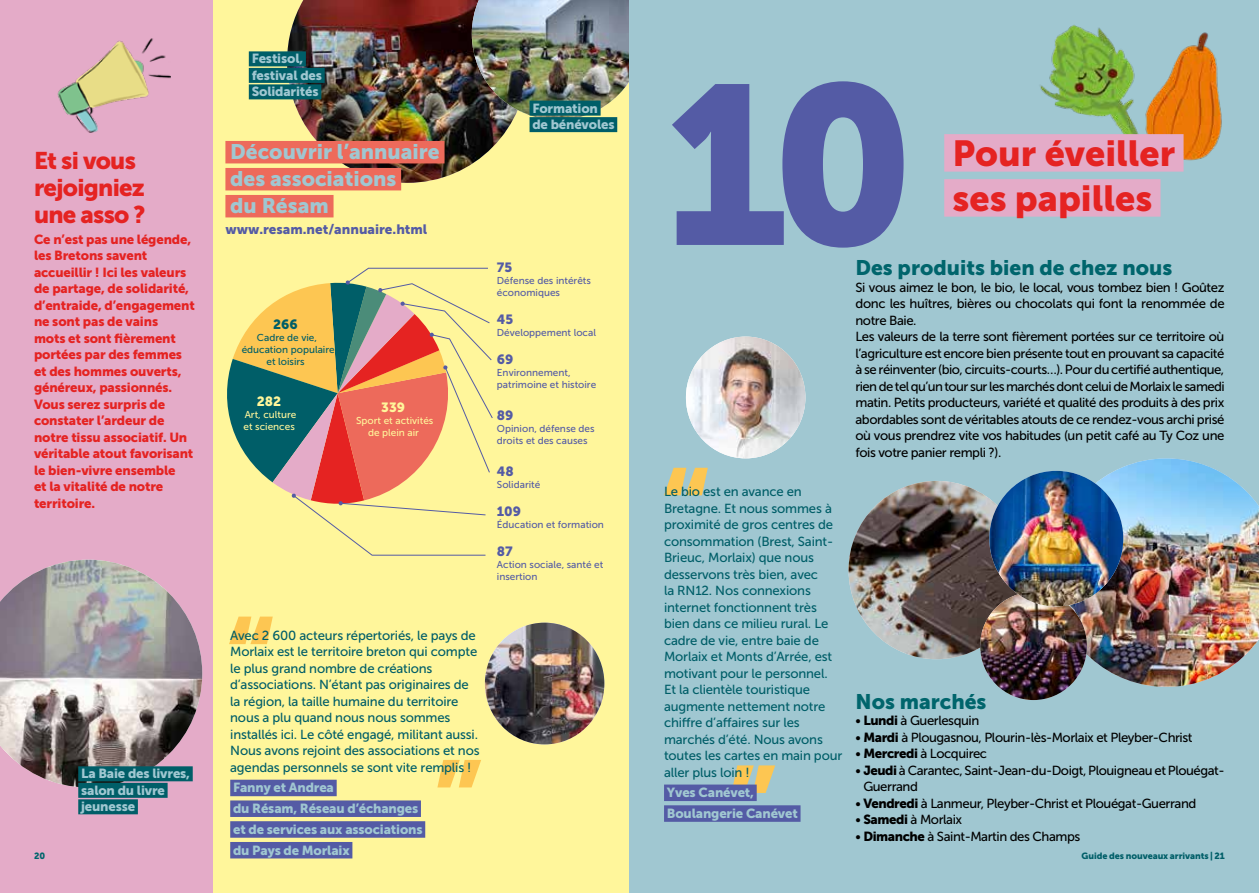
<style>
.page{position:relative;width:1259px;height:893px;background:#fff}
.page>*{position:absolute;margin:0;border:0;box-sizing:border-box;transform-origin:0 0}
.t1{font:225px "Museo Sans 900";color:#545ba5}
.t2{font:36px/45px "Museo Sans 900";color:#e52322}
.t3{font:24px/27px "Museo Sans 900";letter-spacing:-.03em;color:#e52322}
.t4{font:21px/27px "Museo Sans 900";color:#a0c7d1}
.t5{font:21px "Museo Sans 900";color:#00656c}
.t6{font:13.5px "Museo Sans 900";color:#545ba5}
.t7{font:13.35px "Museo Sans 900";color:#545ba5}
.t8{font:13.35px "Museo Sans 900";color:#fff69b}
.t9{font:13.35px "Museo Sans 900";color:#005e68}
.t10{font:13.2px/16.5px "Museo Sans 500";letter-spacing:-.035em;color:#000}
.t11{font:13.2px/16.5px "Museo Sans 500";letter-spacing:-.015em;color:#005e68}
.t12{font:13.2px/16.5px "Museo Sans 900";letter-spacing:-.01em;color:#e52322}
.t13{font:13.2px/16.5px "Museo Sans 900";letter-spacing:-.01em;color:#a0c7d1}
.t14{font:10.05px/12px "Museo Sans 500";color:#545ba5}
.t15{font:10.05px/12px "Museo Sans 500";color:#fff69b;text-align:center}
.t16{font:10.05px/12px "Museo Sans 500";color:#005e68;text-align:center}
.t17{font:9px "Museo Sans 900";letter-spacing:-.005em;color:#005e68}
.t18{font:9px "Museo Sans 900";color:#00656c}
.s1{font-family:"Museo Sans 900"}
</style>
<div class="page">
<div style="left:0;top:0;width:629px;height:893px;background:#fff69b"></div>
<img style="left:287px;top:0;width:331px;height:183px">
<img style="left:472px;top:0;width:157px;height:120px">
<div style="left:629px;top:0;width:630px;height:893px;background:#a0c7d1"></div>
<img style="left:1054px;top:458px;width:205px;height:229px">
<img style="left:848px;top:481px;width:141px;height:178px">
<div style="left:0;top:0;width:213px;height:893px;background:#e4abc8"></div>
<svg style="left:664px;top:468px;width:44px;height:27px"></svg>
<svg style="left:733px;top:765px;width:42px;height:28px"></svg>
<div style="left:664px;top:784px;width:92px;height:17px;background:#545ba5"></div>
<div style="left:664px;top:805px;width:136px;height:17px;background:#545ba5"></div>
<svg style="left:229px;top:617px;width:44px;height:27px"></svg>
<svg style="left:437px;top:760px;width:44px;height:27px"></svg>
<img style="left:57px;top:38px;width:114px;height:95px">
<div style="left:230px;top:780px;width:107px;height:16px;background:#545ba5"></div>
<div style="left:230px;top:800px;width:191px;height:17px;background:#545ba5"></div>
<div style="left:230px;top:821px;width:195px;height:17px;background:#545ba5"></div>
<div style="left:230px;top:842px;width:122px;height:16px;background:#545ba5"></div>
<div style="left:225px;top:141px;width:219px;height:22px;background:#ed6a5b"></div>
<div style="left:225px;top:168px;width:176px;height:22px;background:#ed6a5b"></div>
<div style="left:225px;top:195px;width:108px;height:22px;background:#ed6a5b"></div>
<svg style="left:227px;top:268px;width:266px;height:288px"></svg>
<img style="left:485px;top:623px;width:119px;height:121px">
<img style="left:686px;top:337px;width:119px;height:121px">
<img style="left:0;top:560px;width:202px;height:227px">
<img style="left:980px;top:592px;width:107px;height:108px">
<img style="left:1040px;top:25px;width:99px;height:109px">
<img style="left:1145px;top:32px;width:77px;height:129px">
<div style="left:944px;top:134px;width:239px;height:38px;background:#e4abc8"></div>
<div style="left:944px;top:179px;width:216px;height:38px;background:#e4abc8"></div>
<img style="left:989px;top:471px;width:134px;height:135px">
<div style="left:249px;top:51px;width:57px;height:15px;background:#005e68"></div>
<div style="left:249px;top:68px;width:76px;height:15px;background:#005e68"></div>
<div style="left:249px;top:84px;width:72px;height:15px;background:#005e68"></div>
<div style="left:78px;top:766px;width:115px;height:15px;background:#005e68"></div>
<div style="left:78px;top:783px;width:90px;height:15px;background:#005e68"></div>
<div style="left:78px;top:799px;width:60px;height:15px;background:#005e68"></div>
<div style="left:529px;top:101px;width:71px;height:15px;background:#005e68"></div>
<div style="left:529px;top:117px;width:88px;height:15px;background:#005e68"></div>
<p class="t13" style="left:252px;top:50px;width:72px">Festisol, festival des<br>Solidarités</p>
<h1 class="t1" style="left:664px;top:38px;width:252px">10</h1>
<p class="t13" style="left:532px;top:100px;width:84px">Formation de bénévoles</p>
<h2 class="t2" style="left:952px;top:130px;width:224px">Pour éveiller ses papilles</h2>
<h3 class="t4" style="left:230px;top:138px;width:211px">Découvrir l’annuaire des associations<br>du Résam</h3>
<p class="t6" style="left:225px;top:222px;width:203px">www.resam.net/annuaire.html</p>
<h3 class="t3" style="left:34px;top:147px;width:113px">Et si vous rejoigniez une asso ?</h3>
<p class="t12" style="left:34px;top:231px;width:162px">Ce n’est pas une légende, les Bretons savent accueillir ! Ici les valeurs de partage, de solidarité, d’entraide, d’engagement ne sont pas de vains<br>mots et sont fièrement portées par des femmes et des hommes ouverts, généreux, passionnés.<br>Vous serez surpris de constater l’ardeur de notre tissu associatif. Un véritable atout favorisant le bien-vivre ensemble<br>et la vitalité de notre territoire.</p>
<h3 class="t5" style="left:855px;top:256px;width:318px">Des produits bien de chez nous</h3>
<p class="t10" style="left:855px;top:279px;width:371px">Si vous aimez le bon, le bio, le local, vous tombez bien ! Goûtez donc les huîtres, bières ou chocolats qui font la renommée de notre Baie.<br>Les valeurs de la terre sont fièrement portées sur ce territoire où l’agriculture est encore bien présente tout en prouvant sa capacité à se réinventer (bio, circuits-courts…). Pour du certifié authentique, rien de tel qu’un tour sur les marchés dont celui de Morlaix le samedi matin. Petits producteurs, variété et qualité des produits à des prix abordables sont de véritables atouts de ce rendez-vous archi prisé où vous prendrez vite vos habitudes (un petit café au Ty Coz une fois votre panier rempli ?).</p>
<p class="t7" style="left:497px;top:259px;width:17px">75</p>
<p class="t14" style="left:497px;top:274px;width:96px">Défense des intérêts économiques</p>
<p class="t7" style="left:497px;top:311px;width:18px">45</p>
<p class="t14" style="left:497px;top:326px;width:101px">Développement local</p>
<p class="t7" style="left:497px;top:351px;width:18px">69</p>
<p class="t14" style="left:497px;top:366px;width:101px">Environnement, patrimoine et histoire</p>
<p class="t7" style="left:497px;top:407px;width:18px">89</p>
<p class="t14" style="left:497px;top:422px;width:99px">Opinion, défense des droits et des causes</p>
<p class="t7" style="left:497px;top:463px;width:18px">48</p>
<p class="t14" style="left:497px;top:478px;width:45px">Solidarité</p>
<p class="t7" style="left:497px;top:503px;width:26px">109</p>
<p class="t14" style="left:497px;top:518px;width:109px">Éducation et formation</p>
<p class="t7" style="left:497px;top:543px;width:17px">87</p>
<p class="t14" style="left:497px;top:558px;width:108px">Action sociale, santé et insertion</p>
<p class="t9" style="left:273px;top:317px;width:26px">266</p>
<p class="t16" style="left:242px;top:332px;width:95px">Cadre de vie, éducation populaire et loisirs</p>
<p class="t8" style="left:257px;top:394px;width:26px">282</p>
<p class="t15" style="left:244px;top:409px;width:54px;text-align:left">Art, culture et sciences</p>
<p class="t8" style="left:381px;top:400px;width:25px">339</p>
<p class="t15" style="left:356px;top:415px;width:79px">Sport et activités de plein air</p>
<p class="t11" style="left:664px;top:483px;width:180px">Le bio est en avance en<br>Bretagne. Et nous sommes à proximité de gros centres de consommation (Brest, Saint-<br>Brieuc, Morlaix) que nous desservons très bien, avec<br>la RN12. Nos connexions internet fonctionnent très bien dans ce milieu rural. Le cadre de vie, entre baie de<br>Morlaix et Monts d’Arrée, est motivant pour le personnel.<br>Et la clientèle touristique augmente nettement notre chiffre d’affaires sur les marchés d’été. Nous avons toutes les cartes en main pour aller plus loin !</p>
<p class="t13" style="left:667px;top:782px;width:132px;line-height:20.7px">Yves Canévet,<br>Boulangerie Canévet</p>
<p class="t11" style="left:230px;top:627px;width:251px">Avec 2 600 acteurs répertoriés, le pays de Morlaix est le territoire breton qui compte le plus grand nombre de créations d’associations. N’étant pas originaires de la région, la taille humaine du territoire nous a plu quand nous nous sommes installés ici. Le côté engagé, militant aussi.<br>Nous avons rejoint des associations et nos agendas personnels se sont vite remplis !</p>
<p class="t13" style="left:233px;top:777px;width:191px;line-height:20.7px">Fanny et Andrea<br>du Résam, Réseau d’échanges et de services aux associations du Pays de Morlaix</p>
<h3 class="t5" style="left:855px;top:690px;width:132px">Nos marchés</h3>
<p class="t10" style="left:855px;top:713px;width:125px">• <span class="s1">Lundi</span> à Guerlesquin</p>
<p class="t10" style="left:855px;top:729px;width:339px">• <span class="s1">Mardi</span> à Plougasnou, Plourin-lès-Morlaix et Pleyber-Christ</p>
<p class="t10" style="left:855px;top:746px;width:133px">• <span class="s1">Mercredi</span> à Locquirec</p>
<p class="t10" style="left:863px;top:762px;width:363px;text-indent:-8px">• <span class="s1">Jeudi</span> à Carantec, Saint-Jean-du-Doigt, Plouigneau et Plouégat-<br>Guerrand</p>
<p class="t10" style="left:855px;top:795px;width:342px">• <span class="s1">Vendredi</span> à Lanmeur, Pleyber-Christ et Plouégat-Guerrand</p>
<p class="t10" style="left:855px;top:812px;width:108px">• <span class="s1">Samedi</span> à Morlaix</p>
<p class="t10" style="left:855px;top:828px;width:226px">• <span class="s1">Dimanche</span> à Saint-Martin des Champs</p>
<p class="t13" style="left:81px;top:765px;width:110px">La Baie des livres, salon du livre jeunesse</p>
<p class="t18" style="left:34px;top:850px;width:13px">20</p>
<p class="t17" style="left:1081px;top:850px;width:145px">Guide des nouveaux arrivants | 21</p>
</div>
